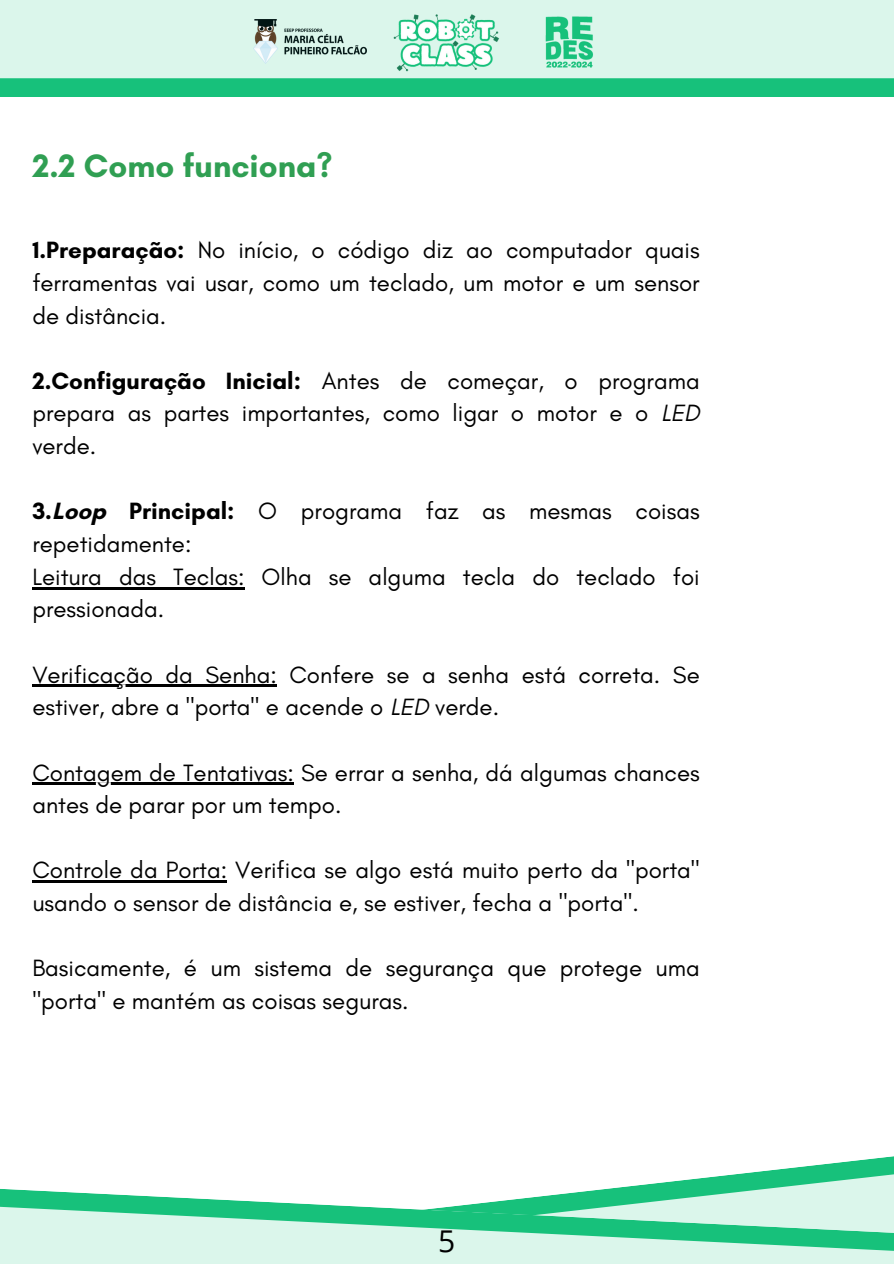
<style>
.page{position:relative;width:894px;height:1264px;background:#fff}
.page>*{position:absolute;margin:0;border:0;box-sizing:border-box;transform-origin:0 0}
.t1{font:700 33px "Glacial Indifference";color:#309f53}
.t2{font:30px "Open Sans";color:#000}
.t3{font:24px/32.7px "Glacial Indifference";color:#000}
.s1{font-weight:700}
.s2{font-style:italic}
</style>
<div class="page">
<svg style="left:0;top:0;width:893px;height:96px"></svg>
<svg style="left:624px;top:1156px;width:269px;height:31px"></svg>
<svg style="left:0;top:1187px;width:893px;height:76px"></svg>
<hr style="left:32px;top:587px;width:212px;height:2px;background:#000">
<hr style="left:32px;top:685px;width:245px;height:2px;background:#000">
<hr style="left:32px;top:782px;width:262px;height:3px;background:#000">
<hr style="left:32px;top:880px;width:195px;height:3px;background:#000">
<img style="left:253px;top:20px;width:113px;height:44px">
<img style="left:393px;top:12px;width:107px;height:59px">
<img style="left:543px;top:15px;width:51px;height:53px">
<p class="t1" style="left:32px;top:146px;width:301px">2.2 Como funciona?</p>
<p class="t3" style="left:32px;top:233px;width:668px;text-align:justify"><span class="s1">1.Preparação:</span> No início, o código diz ao computador quais ferramentas vai usar, como um teclado, um motor e um sensor de distância.</p>
<p class="t3" style="left:32px;top:364px;width:668px;text-align:justify"><span class="s1">2.Configuração Inicial:</span> Antes de começar, o programa prepara as partes importantes, como ligar o motor e o <span class="s2">LED </span>verde.</p>
<h1 class="t3" style="left:32px;top:494px;width:668px"><span class="s1">3.Loop Principal:</span> O programa faz as mesmas coisas repetidamente:</h1>
<p class="t3" style="left:32px;top:560px;width:668px">Leitura das Teclas: Olha se alguma tecla do teclado foi pressionada.</p>
<p class="t3" style="left:32px;top:658px;width:668px">Verificação da Senha: Confere se a senha está correta. Se estiver, abre a "porta" e acende o <span class="s2">LED</span> verde.</p>
<p class="t3" style="left:32px;top:755px;width:668px">Contagem de Tentativas: Se errar a senha, dá algumas chances antes de parar por um tempo.</p>
<p class="t3" style="left:32px;top:853px;width:668px">Controle da Porta: Verifica se algo está muito perto da "porta" usando o sensor de distância e, se estiver, fecha a "porta".</p>
<p class="t3" style="left:32px;top:951px;width:668px">Basicamente, é um sistema de segurança que protege uma "porta" e mantém as coisas seguras.</p>
<p class="t2" style="left:438px;top:1220px;width:19px">5</p>
</div>
